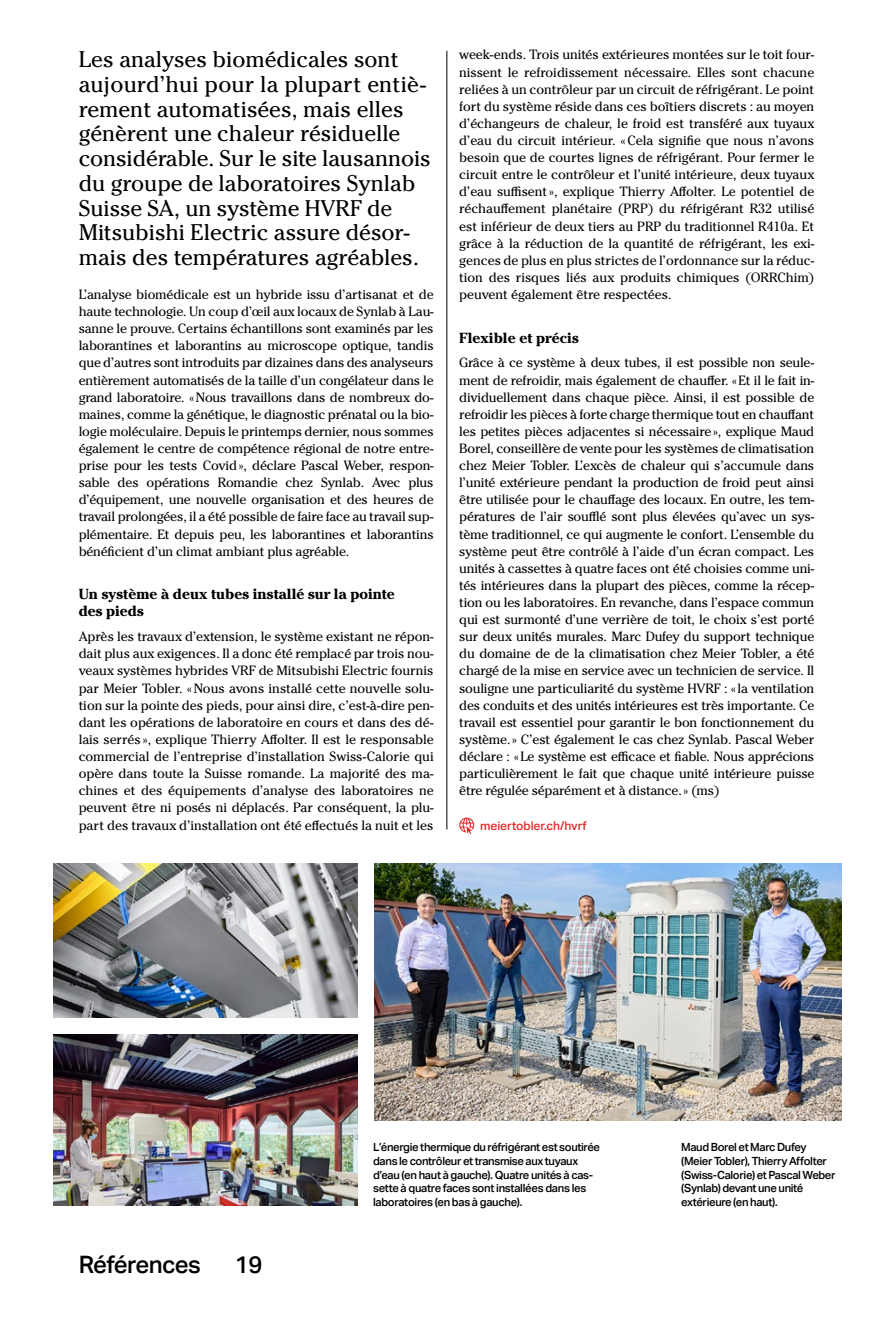
<style>
.page{position:relative;width:893px;height:1319px;background:#fff}
.page>*{position:absolute;margin:0;border:0;box-sizing:border-box;transform-origin:0 0}
.t1{font:500 24px "Aktiv Grotesk";letter-spacing:-.025em;color:#000}
._0_Lead_15pt{font:22.5px/24.8px "Cheltenham Pro";color:#000}
._0_Untertitel{font:700 14.55px/17.1px "Cheltenham Pro";color:#000}
._0_Lauftext{font:13.35px/17.1px "Cheltenham Pro";letter-spacing:-.015em;color:#000;text-align:justify}
._0_Lauftext-2{font:500 12px "Aktiv Grotesk";letter-spacing:-.005em;color:#e42b2b}
._0_Legende{font:500 11.25px/13.6px "Aktiv Grotesk";letter-spacing:-.03em;color:#000}
</style>
<div class="page">
<hr style="left:446px;top:51px;width:1px;height:778px;background:#000">
<svg style="left:459px;top:817px;width:15px;height:17px"></svg>
<img style="left:374px;top:863px;width:468px;height:257px">
<img style="left:53px;top:863px;width:304px;height:154px">
<img style="left:53px;top:1034px;width:304px;height:171px">
<p class="_0_Lead_15pt" style="left:79px;top:46px;width:354px">Les analyses biomédicales sont aujourd’hui pour la plupart entiè&shy;rement automatisées, mais elles génèrent une chaleur résiduelle considérable. Sur le site lausannois du groupe de laboratoires Synlab Suisse SA, un système HVRF de Mitsubishi Electric assure désor&shy;mais des températures agréables.</p>
<p class="_0_Lauftext" style="left:79px;top:285px;width:357px">L’analyse biomédicale est un hybride issu d’artisanat et de haute technologie. Un coup d’œil aux locaux de Synlab à Lau&shy;sanne le prouve. Certains échantillons sont examinés par les laborantines et laborantins au microscope optique, tandis que d’autres sont introduits par dizaines dans des analyseurs entièrement automatisés de la taille d’un congélateur dans le grand laboratoire. «Nous travaillons dans de nombreux do&shy;maines, comme la génétique, le diagnostic prénatal ou la bio&shy;logie moléculaire. Depuis le printemps dernier, nous sommes également le centre de compétence régional de notre entre&shy;prise pour les tests Covid», déclare Pascal Weber, respon&shy;sable des opérations Romandie chez Synlab. Avec plus d’équipement, une nouvelle organisation et des heures de travail prolongées, il a été possible de faire face au travail sup&shy;plémentaire. Et depuis peu, les laborantines et laborantins bénéficient d’un climat ambiant plus agréable.</p>
<p class="_0_Untertitel" style="left:79px;top:585px;width:318px">Un système à deux tubes installé sur la pointe des pieds</p>
<p class="_0_Lauftext" style="left:79px;top:627px;width:357px">Après les travaux d’extension, le système existant ne répon&shy;dait plus aux exigences. Il a donc été remplacé par trois nou&shy;veaux systèmes hybrides VRF de Mitsubishi Electric fournis par Meier Tobler. «Nous avons installé cette nouvelle solu&shy;tion sur la pointe des pieds, pour ainsi dire, c’est-à-dire pen&shy;dant les opérations de laboratoire en cours et dans des dé&shy;lais serrés», explique Thierry Affolter. Il est le responsable commercial de l’entreprise d’installation Swiss-Calorie qui opère dans toute la Suisse romande. La majorité des ma&shy;chines et des équipements d’analyse des laboratoires ne peuvent être ni posés ni déplacés. Par conséquent, la plu&shy;part des travaux d’installation ont été effectués la nuit et les</p>
<p class="_0_Lauftext" style="left:459px;top:46px;width:357px">week-ends. Trois unités extérieures montées sur le toit four&shy;nissent le refroidissement nécessaire. Elles sont chacune reliées à un contrôleur par un circuit de réfrigérant. Le point fort du système réside dans ces boîtiers discrets : au moyen d’échangeurs de chaleur, le froid est transféré aux tuyaux d’eau du circuit intérieur. «Cela signifie que nous n’avons besoin que de courtes lignes de réfrigérant. Pour fermer le circuit entre le contrôleur et l’unité intérieure, deux tuyaux d’eau suffisent », explique Thierry Affolter. Le potentiel de réchauffement planétaire (PRP) du réfrigérant R32 utilisé est inférieur de deux tiers au PRP du traditionnel R410a. Et grâce à la réduction de la quantité de réfrigérant, les exi&shy;gences de plus en plus strictes de l’ordonnance sur la réduc&shy;tion des risques liés aux produits chimiques (ORRChim) peuvent également être respectées.</p>
<p class="_0_Untertitel" style="left:459px;top:329px;width:121px">Flexible et précis</p>
<p class="_0_Lauftext" style="left:459px;top:354px;width:357px">Grâce à ce système à deux tubes, il est possible non seule&shy;ment de refroidir, mais également de chauffer. «Et il le fait in&shy;dividuellement dans chaque pièce. Ainsi, il est possible de refroidir les pièces à forte charge thermique tout en chauffant les petites pièces adjacentes si nécessaire», explique Maud Borel, conseillère de vente pour les systèmes de climatisation chez Meier Tobler. L’excès de chaleur qui s’accumule dans l’unité extérieure pendant la production de froid peut ainsi être utilisée pour le chauffage des locaux. En outre, les tem&shy;pératures de l’air soufflé sont plus élevées qu’avec un sys&shy;tème traditionnel, ce qui augmente le confort. L’ensemble du système peut être contrôlé à l’aide d’un écran compact. Les unités à cassettes à quatre faces ont été choisies comme uni&shy;tés intérieures dans la plupart des pièces, comme la récep&shy;tion ou les laboratoires. En revanche, dans l’espace commun qui est surmonté d’une verrière de toit, le choix s’est porté sur deux unités murales. Marc Dufey du support technique du domaine de de la climatisation chez Meier Tobler, a été chargé de la mise en service avec un technicien de service. Il souligne une particuliarité du système HVRF : « la ventilation des conduits et des unités intérieures est très importante. Ce travail est essentiel pour garantir le bon fonctionnement du système.» C’est également le cas chez Synlab. Pascal Weber déclare : «Le système est efficace et fiable. Nous apprécions particulièrement le fait que chaque unité intérieure puisse être régulée séparément et à distance.» (ms)</p>
<p class="_0_Lauftext-2" style="left:480px;top:818px;width:108px">meiertobler.ch/hvrf</p>
<p class="t1" style="left:79px;top:1249px;width:124px">Références</p>
<p class="t1" style="left:235px;top:1249px;width:29px">19</p>
<p class="_0_Legende" style="left:373px;top:1140px;width:228px">L’énergie thermique du réfrigérant est soutirée dans le contrôleur et transmise aux tuyaux d’eau (en haut à gauche). Quatre unités à cas&shy;sette à quatre faces sont installées dans les laboratoires (en bas à gauche).</p>
<p class="_0_Legende" style="left:681px;top:1140px;width:156px">Maud Borel et Marc Dufey (Meier Tobler), Thierry Affolter (Swiss-Calorie) et Pascal Weber (Synlab) devant une unité extérieure (en haut).</p>
</div>
